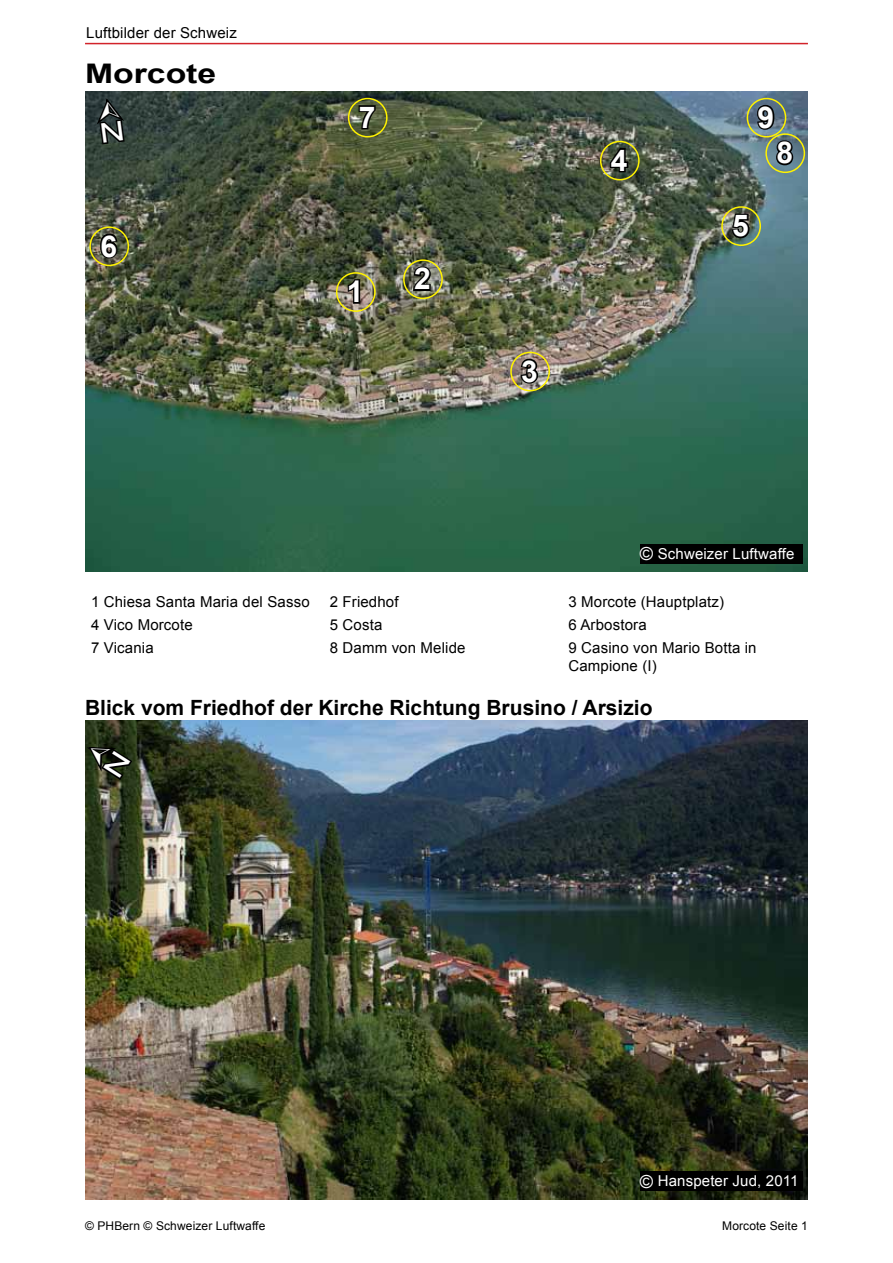
<style>
.page{position:relative;width:893px;height:1263px;background:#fff}
.page>*{position:absolute;margin:0;border:0;box-sizing:border-box;transform-origin:0 0}
.t1{font:700 30px "Arial";color:#fff}
.t2{font:700 27px "Arial";color:#000;scale:1.25 1}
.t3{font:700 21px "Arial";color:#000}
.t4{font:15px/18px "Arial";letter-spacing:.01em;color:#000}
.t5{font:15px "Arial";letter-spacing:.01em;color:#fff}
.t6{font:12px "Arial";letter-spacing:.01em;color:#000}
.s1{font-size:18px}
</style>
<div class="page">
<hr style="left:85px;top:43px;width:723px;height:1px;background:#d2232a">
<img style="left:85px;top:91px;width:723px;height:481px">
<div style="left:640px;top:544px;width:163px;height:19px;background:#000"></div>
<div style="left:336px;top:272px;width:40px;height:40px;border:2px solid #fff200;border-radius:50%"></div>
<svg style="left:346px;top:278px;width:16px;height:27px"></svg>
<div style="left:403px;top:259px;width:40px;height:40px;border:2px solid #fff200;border-radius:50%"></div>
<svg style="left:411px;top:264px;width:22px;height:28px"></svg>
<div style="left:510px;top:352px;width:40px;height:39px;border:2px solid #fff200;border-radius:50%"></div>
<svg style="left:519px;top:357px;width:21px;height:28px"></svg>
<div style="left:600px;top:141px;width:40px;height:39px;border:2px solid #fff200;border-radius:50%"></div>
<svg style="left:608px;top:146px;width:22px;height:28px"></svg>
<div style="left:721px;top:206px;width:40px;height:40px;border:2px solid #fff200;border-radius:50%"></div>
<svg style="left:730px;top:212px;width:22px;height:28px"></svg>
<div style="left:89px;top:226px;width:40px;height:40px;border:2px solid #fff200;border-radius:50%"></div>
<svg style="left:98px;top:232px;width:22px;height:28px"></svg>
<div style="left:348px;top:98px;width:40px;height:40px;border:2px solid #fff200;border-radius:50%"></div>
<svg style="left:357px;top:104px;width:20px;height:27px"></svg>
<div style="left:765px;top:133px;width:40px;height:40px;border:2px solid #fff200;border-radius:50%"></div>
<svg style="left:774px;top:138px;width:21px;height:30px"></svg>
<div style="left:747px;top:98px;width:39px;height:40px;border:2px solid #fff200;border-radius:50%"></div>
<svg style="left:755px;top:103px;width:21px;height:28px"></svg>
<img style="left:85px;top:720px;width:723px;height:479px">
<div style="left:640px;top:1171px;width:163px;height:20px;background:#000"></div>
<svg style="left:93px;top:93px;width:36px;height:53px;background:#222c2a"></svg>
<svg style="left:85px;top:740px;width:49px;height:42px;background:#1c2512"></svg>
<p class="t4" style="left:86px;top:23px;width:152px">Luftbilder der Schweiz</p>
<h2 class="t2" style="left:85px;top:56px;width:107px">Morcote</h2>
<h1 class="t1" style="left:100px;top:226px;width:18px">6</h1>
<h1 class="t1" style="left:359px;top:97px;width:18px">7</h1>
<h1 class="t1" style="left:347px;top:272px;width:18px">1</h1>
<h1 class="t1" style="left:414px;top:259px;width:18px">2</h1>
<h1 class="t1" style="left:521px;top:351px;width:18px">3</h1>
<h1 class="t1" style="left:611px;top:140px;width:18px">4</h1>
<h1 class="t1" style="left:758px;top:97px;width:18px">9</h1>
<h1 class="t1" style="left:776px;top:133px;width:18px">8</h1>
<h1 class="t1" style="left:732px;top:206px;width:18px">5</h1>
<p class="t5" style="left:640px;top:544px;width:156px"><span class="s1">©</span> Schweizer Luftwaffe</p>
<p class="t4" style="left:91px;top:593px;width:220px">1 Chiesa Santa Maria del Sasso</p>
<p class="t4" style="left:330px;top:593px;width:70px">2 Friedhof</p>
<p class="t4" style="left:568px;top:593px;width:157px">3 Morcote (Hauptplatz)</p>
<p class="t4" style="left:91px;top:615px;width:103px">4 Vico Morcote</p>
<p class="t4" style="left:330px;top:615px;width:54px">5 Costa</p>
<p class="t4" style="left:568px;top:615px;width:80px">6 Arbostora</p>
<p class="t4" style="left:91px;top:638px;width:64px">7 Vicania</p>
<p class="t4" style="left:330px;top:638px;width:137px">8 Damm von Melide</p>
<p class="t4" style="left:568px;top:638px;width:190px">9 Casino von Mario Botta in<br>Campione (I)</p>
<h3 class="t3" style="left:85px;top:693px;width:569px">Blick vom Friedhof der Kirche Richtung Brusino / Arsizio</h3>
<p class="t5" style="left:640px;top:1171px;width:160px"><span class="s1">©</span> Hanspeter Jud, 2011</p>
<p class="t6" style="left:85px;top:1218px;width:182px">© PHBern © Schweizer Luftwaffe</p>
<p class="t6" style="left:722px;top:1218px;width:87px">Morcote Seite 1</p>
</div>
